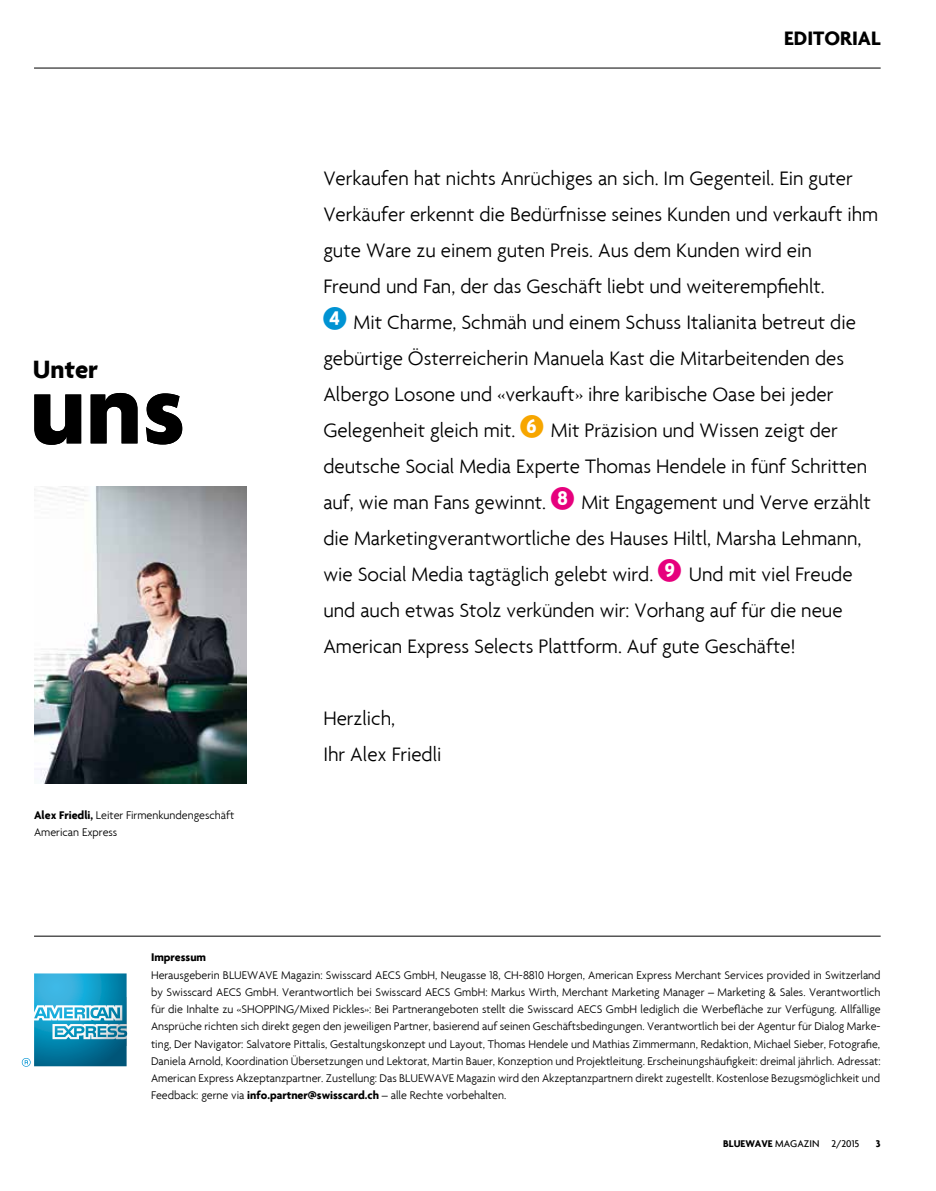
<style>
.page{position:relative;width:936px;height:1191px;background:#fff}
.page>*{position:absolute;margin:0;border:0;box-sizing:border-box;transform-origin:0 0}
.t1{font:700 108px "Agenda";color:#000}
.t2{font:700 27px "Agenda";color:#000}
.t3{font:300 21px/36px "Agenda";color:#000}
.t4{font:700 21px "Agenda";color:#000}
.t5{font:300 12px/17.2px "Agenda";color:#000}
.t6{font:700 12px "Agenda";color:#000}
.t7{font:500 10.5px "Agenda";color:#000}
.t8{font:700 10.5px "Agenda";color:#000}
.s1{font-weight:700}
.s2{font-family:"Numerics";font-weight:400;font-size:27px;color:#0093d3}
.s3{font-family:"Numerics";font-weight:400;font-size:27px;color:#f7a600}
.s4{font-family:"Numerics";font-weight:400;font-size:27px;color:#e6007d}
</style>
<div class="page">
<img style="left:34px;top:486px;width:213px;height:298px">
<svg style="left:22px;top:973px;width:105px;height:93px"></svg>
<hr style="left:34px;top:68px;width:846px;height:1px;background:#000">
<hr style="left:34px;top:935px;width:846px;height:1px;background:#000">
<h2 class="t2" style="left:33px;top:353px;width:67px">Unter</h2>
<h1 class="t1" style="left:29px;top:342px;width:157px">uns</h1>
<p class="t5" style="left:34px;top:806px;width:202px"><span class="s1">Alex Friedli,</span> Leiter Firmenkundengeschäft<br>American Express</p>
<h3 class="t4" style="left:784px;top:25px;width:98px">EDITORIAL</h3>
<p class="t3" style="left:323px;top:160px;width:556px">Verkaufen hat nichts Anrüchiges an sich. Im Gegenteil. Ein guter Verkäufer erkennt die Bedürfnisse seines Kunden und verkauft ihm gute Ware zu einem guten Preis. Aus dem Kunden wird ein<br>Freund und Fan, der das Geschäft liebt und weiterempfiehlt.<br><span class="s2">4</span> Mit Charme, Schmäh und einem Schuss Italianita betreut die gebürtige Österreicherin Manuela Kast die Mitarbeitenden des Albergo Losone und «verkauft» ihre karibische Oase bei jeder Gelegenheit gleich mit. <span class="s3">6</span> Mit Präzision und Wissen zeigt der deutsche Social Media Experte Thomas Hendele in fünf Schritten auf, wie man Fans gewinnt. <span class="s4">8</span> Mit Engagement und Verve erzählt die Marketingverantwortliche des Hauses Hiltl, Marsha Lehmann, wie Social Media tagtäglich gelebt wird. <span class="s4">9</span> Und mit viel Freude und auch etwas Stolz verkünden wir: Vorhang auf für die neue American Express Selects Plattform. Auf gute Geschäfte!</p>
<h3 class="t3" style="left:323px;top:700px;width:120px">Herzlich,<br>Ihr Alex Friedli</h3>
<p class="t6" style="left:151px;top:950px;width:57px">Impressum</p>
<p class="t5" style="left:151px;top:966px;width:731px;text-align:justify">Herausgeberin BLUEWAVE Magazin: Swisscard AECS GmbH, Neugasse 18, CH-8810 Horgen, American Express Merchant Services provided in Switzerland by Swisscard AECS GmbH. Verantwortlich bei Swisscard AECS GmbH: Markus Wirth, Merchant Marketing Manager – Marketing &amp; Sales. Verantwortlich für die Inhalte zu «SHOPPING/Mixed Pickles»: Bei Partnerangeboten stellt die Swisscard AECS GmbH lediglich die Werbefläche zur Verfügung. Allfällige Ansprüche richten sich direkt gegen den jeweiligen Partner, basierend auf seinen Geschäftsbedingungen. Verantwortlich bei der Agentur für Dialog Marke&shy;ting, Der Navigator: Salvatore Pittalis, Gestaltungskonzept und Layout, Thomas Hendele und Mathias Zimmermann, Redaktion, Michael Sieber, Fotografie, Daniela Arnold, Koordination Übersetzungen und Lektorat, Martin Bauer, Konzeption und Projektleitung. Erscheinungshäufigkeit: dreimal jährlich. Adressat:<br>American Express Akzeptanzpartner. Zustellung: Das BLUEWAVE Magazin wird den Akzeptanzpartnern direkt zugestellt. Kostenlose Bezugsmöglichkeit und Feedback: gerne via <span class="s1">info.partner@swisscard.ch</span> – alle Rechte vorbehalten.</p>
<p class="t7" style="left:723px;top:1137px;width:137px"><span class="s1">BLUEWAVE</span> MAGAZIN 2/2015</p>
<p class="t8" style="left:875px;top:1137px;width:6px">3</p>
</div>
